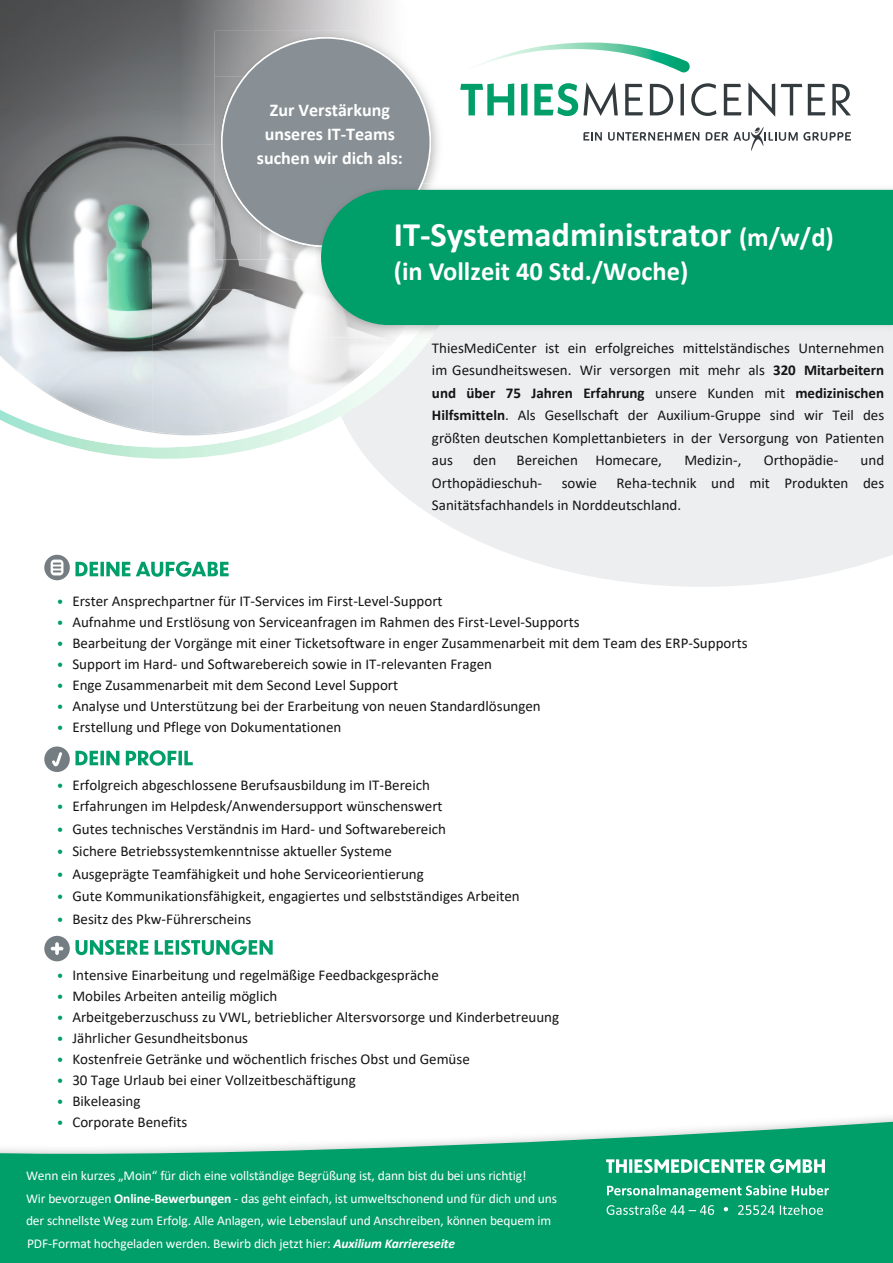
<style>
.page{position:relative;width:893px;height:1263px;background:#fff}
.page>*{position:absolute;margin:0;border:0;box-sizing:border-box;transform-origin:0 0}
.t1{font:700 34.5px "Calibri";color:#fff}
.t2{font:700 26.55px "Calibri";color:#fff}
.t3{font:700 18px/24px "Calibri";color:#fff;text-align:center}
.t4{font:15px/22.5px "Calibri";color:#131413;text-align:justify}
.t5{font:13.5px/22.5px "Calibri";letter-spacing:-.01em;color:#fff}
.s1{font-style:inherit}
.s2{font-size:26.55px}
.s3{font-weight:700}
.s4{font-size:13.65px;color:#009e69}
.s5{font-weight:700;font-style:italic}
</style>
<div class="page">
<svg style="left:0;top:1117px;width:893px;height:146px;fill:#009e69"></svg>
<svg style="left:607px;top:1204px;width:216px;height:11px;background:#3ab48b"></svg>
<svg style="left:607px;top:1185px;width:222px;height:13px;background:#4cbb96"></svg>
<svg style="left:606px;top:1159px;width:219px;height:14px"></svg>
<svg style="left:368px;top:325px;width:525px;height:262px;background:#eeeff1"></svg>
<svg style="left:73px;top:447px;width:358px;height:12px"></svg>
<svg style="left:32px;top:338px;width:427px;height:109px"></svg>
<svg style="left:0;top:338px;width:457px;height:96px;fill:#eceef0"></svg>
<img style="left:0;top:386px;width:37px;height:9px">
<img style="left:345px;top:338px;width:53px;height:49px">
<img style="left:49px;top:386px;width:296px;height:49px">
<img style="left:0;top:0;width:152px;height:386px">
<img style="left:152px;top:0;width:102px;height:434px">
<img style="left:254px;top:259px;width:102px;height:127px">
<img style="left:355px;top:338px;width:40px;height:39px">
<img style="left:37px;top:386px;width:115px;height:45px">
<img style="left:254px;top:386px;width:89px;height:40px">
<img style="left:215px;top:31px;width:171px;height:45px">
<img style="left:215px;top:76px;width:45px;height:183px">
<img style="left:260px;top:247px;width:55px;height:12px">
<svg style="left:221px;top:37px;width:210px;height:210px;background:#959b9f"></svg>
<img style="left:467px;top:325px;width:425px;height:7px">
<img style="left:457px;top:325px;width:10px;height:13px">
<img style="left:409px;top:325px;width:40px;height:13px">
<img style="left:315px;top:259px;width:94px;height:79px">
<img style="left:315px;top:183px;width:128px;height:76px">
<img style="left:315px;top:183px;width:107px;height:64px">
<div style="left:321px;top:190px;width:572px;height:135px;background:#009e69"></div>
<svg style="left:44px;top:555px;width:26px;height:25px"></svg>
<svg style="left:51px;top:560px;width:12px;height:15px"></svg>
<svg style="left:54px;top:562px;width:6px;height:10px"></svg>
<div style="left:44px;top:746px;width:26px;height:26px;background:#747d81;border-radius:50%"></div>
<svg style="left:49px;top:752px;width:13px;height:18px"></svg>
<div style="left:44px;top:936px;width:26px;height:25px;background:#747d81;border-radius:50%"></div>
<svg style="left:51px;top:947px;width:12px;height:3px"></svg>
<svg style="left:55px;top:942px;width:4px;height:13px"></svg>
<svg style="left:75px;top:561px;width:154px;height:16px"></svg>
<svg style="left:75px;top:750px;width:118px;height:16px"></svg>
<svg style="left:75px;top:940px;width:198px;height:15px"></svg>
<svg style="left:460px;top:82px;width:391px;height:35px"></svg>
<svg style="left:477px;top:43px;width:213px;height:29px"></svg>
<svg style="left:583px;top:132px;width:19px;height:9px"></svg>
<svg style="left:608px;top:132px;width:91px;height:9px"></svg>
<svg style="left:706px;top:127px;width:145px;height:24px"></svg>
<p class="t3" style="left:257px;top:97px;width:147px">Zur Verstärkung unseres <span class="s1">IT-</span>Teams suchen wir dich als:</p>
<h1 class="t1" style="left:394px;top:210px;width:442px">IT-Systemadministrator <span class="s2">(m/w/d)</span></h1>
<h2 class="t2" style="left:394px;top:253px;width:296px">(in Vollzeit 40 Std./Woche)</h2>
<p class="t4" style="left:432px;top:336px;width:454px">ThiesMediCenter ist ein erfolgreiches mittelständisches Unternehmen im Gesundheitswesen. Wir versorgen mit mehr als <span class="s3">320 Mitarbeitern und über 75 Jahren Erfahrung</span> unsere Kunden mit <span class="s3">medizinischen Hilfsmitteln</span>. Als Gesellschaft der Auxilium-Gruppe sind wir Teil des größten deutschen Komplettanbieters in der Versorgung von Patienten aus</p>
<p class="t4" style="left:473px;top:448px;width:25px">den</p>
<p class="t4" style="left:517px;top:448px;width:147px">Bereichen Homecare,</p>
<p class="t4" style="left:684px;top:448px;width:59px">Medizin-,</p>
<p class="t4" style="left:764px;top:448px;width:76px">Orthopädie-</p>
<p class="t4" style="left:861px;top:448px;width:25px">und</p>
<p class="t4" style="left:432px;top:471px;width:112px">Orthopädieschuh-</p>
<p class="t4" style="left:562px;top:471px;width:37px">sowie</p>
<p class="t4" style="left:432px;top:471px;width:454px;text-indent:185px">Reha-technik und mit Produkten des<br>Sanitätsfachhandels in Norddeutschland.</p>
<p class="t4" style="left:57px;top:589px;width:387px"><span class="s4">•</span> Erster Ansprechpartner für IT-Services im First-Level-Support</p>
<p class="t4" style="left:57px;top:610px;width:524px"><span class="s4">•</span> Aufnahme und Erstlösung von Serviceanfragen im Rahmen des First-Level-Supports</p>
<p class="t4" style="left:57px;top:631px;width:692px"><span class="s4">•</span> Bearbeitung der Vorgänge mit einer Ticketsoftware in enger Zusammenarbeit mit dem Team des ERP-Supports</p>
<p class="t4" style="left:57px;top:652px;width:437px"><span class="s4">•</span> Support im Hard- und Softwarebereich sowie in IT-relevanten Fragen</p>
<p class="t4" style="left:57px;top:673px;width:343px"><span class="s4">•</span> Enge Zusammenarbeit mit dem Second Level Support</p>
<p class="t4" style="left:57px;top:694px;width:485px"><span class="s4">•</span> Analyse und Unterstützung bei der Erarbeitung von neuen Standardlösungen</p>
<p class="t4" style="left:57px;top:715px;width:286px"><span class="s4">•</span> Erstellung und Pflege von Dokumentationen</p>
<p class="t4" style="left:57px;top:774px;width:375px"><span class="s4">•</span> Erfolgreich abgeschlossene Berufsausbildung im IT-Bereich</p>
<p class="t4" style="left:57px;top:795px;width:387px"><span class="s4">•</span> Erfahrungen im Helpdesk/Anwendersupport wünschenswert</p>
<p class="t4" style="left:57px;top:817px;width:391px"><span class="s4">•</span> Gutes technisches Verständnis im Hard- und Softwarebereich</p>
<p class="t4" style="left:57px;top:840px;width:336px"><span class="s4">•</span> Sichere Betriebssystemkenntnisse aktueller Systeme</p>
<p class="t4" style="left:57px;top:862px;width:368px"><span class="s4">•</span> Ausgeprägte Teamfähigkeit und hohe Serviceorientierung</p>
<p class="t4" style="left:57px;top:885px;width:464px"><span class="s4">•</span> Gute Kommunikationsfähigkeit, engagiertes und selbstständiges Arbeiten</p>
<p class="t4" style="left:57px;top:907px;width:196px"><span class="s4">•</span> Besitz des Pkw-Führerscheins</p>
<p class="t4" style="left:57px;top:963px;width:383px"><span class="s4">•</span> Intensive Einarbeitung und regelmäßige Feedbackgespräche</p>
<p class="t4" style="left:57px;top:984px;width:222px"><span class="s4">•</span> Mobiles Arbeiten anteilig möglich</p>
<p class="t4" style="left:57px;top:1005px;width:504px"><span class="s4">•</span> Arbeitgeberzuschuss zu VWL, betrieblicher Altersvorsorge und Kinderbetreuung</p>
<p class="t4" style="left:57px;top:1026px;width:193px"><span class="s4">•</span> Jährlicher Gesundheitsbonus</p>
<p class="t4" style="left:57px;top:1047px;width:414px"><span class="s4">•</span> Kostenfreie Getränke und wöchentlich frisches Obst und Gemüse</p>
<p class="t4" style="left:57px;top:1068px;width:300px"><span class="s4">•</span> 30 Tage Urlaub bei einer Vollzeitbeschäftigung</p>
<p class="t4" style="left:57px;top:1089px;width:85px"><span class="s4">•</span> Bikeleasing</p>
<p class="t4" style="left:57px;top:1110px;width:132px"><span class="s4">•</span> Corporate Benefits</p>
<p class="t5" style="left:26px;top:1164px;width:532px">Wenn ein kurzes „Moin“ für dich eine vollständige Begrüßung ist, dann bist du bei uns richtig!<br>Wir bevorzugen <span class="s3">Online-Bewerbungen</span> - das geht einfach, ist umweltschonend und für dich und uns der schnellste Weg zum Erfolg. Alle Anlagen, wie Lebenslauf und Anschreiben, können bequem im PDF-Format hochgeladen werden. Bewirb dich jetzt hier: <span class="s5">Auxilium Karriereseite</span></p>
</div>
